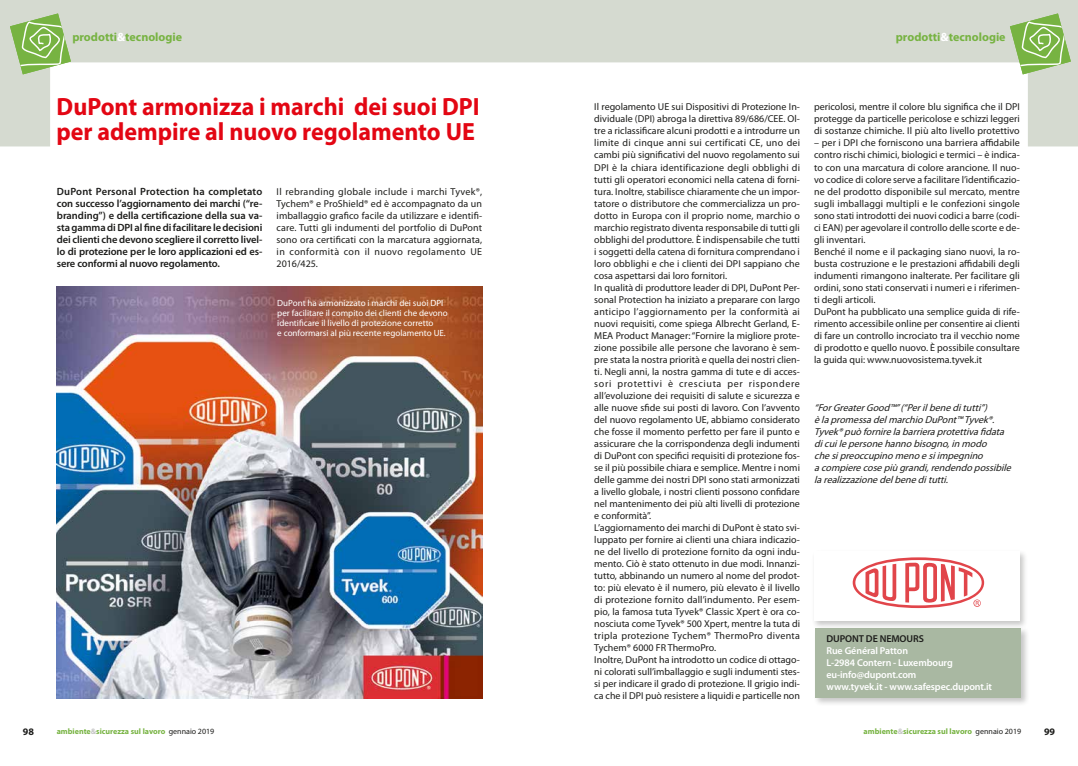
<style>
.page{position:relative;width:1078px;height:766px;background:#fff}
.page>*{position:absolute;margin:0;border:0;box-sizing:border-box;transform-origin:0 0}
.t1{font:700 25px/25px "Myriad Pro";color:#e30613;scale:.96 1}
.t2{font:700 12px "Myriad Pro";color:#77b342}
.t3{font:600 10.5px/12px "Myriad Pro";letter-spacing:-.01em;color:#1d1d1b;text-align:justify}
.t4{font:10px/12px "Myriad Pro";color:#1d1d1b}
.t5{font:italic 10px/12px "Myriad Pro";color:#1d1d1b}
.t6{font:600 10px/12px "Myriad Pro";letter-spacing:-.01em;color:#fff}
.t7{font:600 10px "Myriad Pro";letter-spacing:-.01em;color:#1d1d1b}
.t8{font:700 10px "Myriad Pro";color:#1d1d1b}
.t9{font:9px/10px "Myriad Pro";color:#fff}
.t10{font:700 8px "Myriad Pro";color:#77b342}
.s1{color:#fff}
.s2{color:#c6c6c6}
.s3{font-weight:400;color:#1d1d1b}
</style>
<div class="page">
<svg style="left:0;top:0;width:539px;height:146px"></svg>
<svg style="left:539px;top:0;width:538px;height:146px"></svg>
<svg style="left:10px;top:13px;width:61px;height:61px;background:#a6c986"></svg>
<svg style="left:1009px;top:13px;width:61px;height:61px;background:#a5c985"></svg>
<div style="left:813px;top:625px;width:216px;height:81px;background:#1d1d1b;opacity:.25"></div>
<div style="left:815px;top:628px;width:205px;height:69px;background:#a9b8a2"></div>
<div style="left:811px;top:548px;width:216px;height:81px;background:#1d1d1b;opacity:.25"></div>
<div style="left:814px;top:551px;width:205px;height:69px;background:#fff"></div>
<svg style="left:852px;top:557px;width:131px;height:51px"></svg>
<img style="left:57px;top:286px;width:425px;height:412px">
<p class="t2" style="left:72px;top:31px;width:111px">prodotti<span class="s1">&amp;</span>tecnologie</p>
<p class="t2" style="left:895px;top:31px;width:111px">prodotti<span class="s1">&amp;</span>tecnologie</p>
<h1 class="t1" style="left:56px;top:95px;width:442px">DuPont armonizza i marchi dei suoi DPI per adempire al nuovo regolamento UE</h1>
<p class="t3" style="left:57px;top:185px;width:207px">DuPont Personal Protection ha completato con successo l’aggiornamento dei marchi (“re&shy;branding”) e della certificazione della sua va&shy;sta gamma di DPI al fine di facilitare le decisioni dei clienti che devono scegliere il corretto livel&shy;lo di protezione per le loro applicazioni ed es&shy;sere conformi al nuovo regolamento.</p>
<p class="t4" style="left:276px;top:185px;width:207px;text-align:justify">Il rebranding globale include i marchi Tyvek®, Tychem® e ProShield® ed è accompagnato da un imballaggio grafico facile da utilizzare e identifi&shy;care. Tutti gli indumenti del portfolio di DuPont sono ora certificati con la marcatura aggiornata, in conformità con il nuovo regolamento UE 2016/425.</p>
<p class="t9" style="left:277px;top:297px;width:172px">DuPont ha armonizzato i marchi dei suoi DPI per facilitare il compito dei clienti che devono identificare il livello di protezione corretto<br>e conformarsi al più recente regolamento UE.</p>
<p class="t4" style="left:594px;top:101px;width:207px">Il regolamento UE sui Dispositivi di Protezione In&shy;dividuale (DPI) abroga la direttiva 89/686/CEE. Ol&shy;tre a riclassificare alcuni prodotti e a introdurre un limite di cinque anni sui certificati CE, uno dei cambi più significativi del nuovo regolamento sui DPI è la chiara identificazione degli obblighi di tutti gli operatori economici nella catena di forni&shy;tura. Inoltre, stabilisce chiaramente che un impor&shy;tatore o distributore che commercializza un pro&shy;dotto in Europa con il proprio nome, marchio o marchio registrato diventa responsabile di tutti gli obblighi del produttore. È indispensabile che tutti i soggetti della catena di fornitura comprendano i loro obblighi e che i clienti dei DPI sappiano che cosa aspettarsi dai loro fornitori.<br>In qualità di produttore leader di DPI, DuPont Per&shy;sonal Protection ha iniziato a preparare con largo anticipo l’aggiornamento per la conformità ai nuovi requisiti, come spiega Albrecht Gerland, E-MEA Product Manager: “Fornire la migliore prote&shy;zione possibile alle persone che lavorano è sem&shy;pre stata la nostra priorità e quella dei nostri clien&shy;ti. Negli anni, la nostra gamma di tute e di acces&shy;sori protettivi è cresciuta per rispondere all’evoluzione dei requisiti di salute e sicurezza e alle nuove sfide sui posti di lavoro. Con l’avvento del nuovo regolamento UE, abbiamo considerato che fosse il momento perfetto per fare il punto e assicurare che la corrispondenza degli indumenti di DuPont con specifici requisiti di protezione fos&shy;se il più possibile chiara e semplice. Mentre i nomi delle gamme dei nostri DPI sono stati armonizzati a livello globale, i nostri clienti possono confidare nel mantenimento dei più alti livelli di protezione e conformità”.<br>L’aggiornamento dei marchi di DuPont è stato svi&shy;luppato per fornire ai clienti una chiara indicazio&shy;ne del livello di protezione fornito da ogni indu&shy;mento. Ciò è stato ottenuto in due modi. Innanzi&shy;tutto, abbinando un numero al nome del prodot&shy;to: più elevato è il numero, più elevato è il livello di protezione fornito dall’indumento. Per esem&shy;pio, la famosa tuta Tyvek® Classic Xpert è ora co&shy;nosciuta come Tyvek® 500 Xpert, mentre la tuta di tripla protezione Tychem® ThermoPro diventa Tychem® 6000 FR ThermoPro.<br>Inoltre, DuPont ha introdotto un codice di ottago&shy;ni colorati sull’imballaggio e sugli indumenti stes&shy;si per indicare il grado di protezione. Il grigio indi&shy;ca che il DPI può resistere a liquidi e particelle non</p>
<p class="t4" style="left:814px;top:101px;width:207px;text-align:justify">pericolosi, mentre il colore blu significa che il DPI protegge da particelle pericolose e schizzi leggeri di sostanze chimiche. Il più alto livello protettivo</p>
<p class="t4" style="left:814px;top:137px;width:207px">– per i DPI che forniscono una barriera affidabile contro rischi chimici, biologici e termici – è indica&shy;to con una marcatura di colore arancione. Il nuo&shy;vo codice di colore serve a facilitare l’identificazio&shy;ne del prodotto disponibile sul mercato, mentre sugli imballaggi multipli e le confezioni singole sono stati introdotti dei nuovi codici a barre (codi&shy;ci EAN) per agevolare il controllo delle scorte e de&shy;gli inventari.<br>Benché il nome e il packaging siano nuovi, la ro&shy;busta costruzione e le prestazioni affidabili degli indumenti rimangono inalterate. Per facilitare gli ordini, sono stati conservati i numeri e i riferimen&shy;ti degli articoli.<br>DuPont ha pubblicato una semplice guida di rife&shy;rimento accessibile online per consentire ai clienti di fare un controllo incrociato tra il vecchio nome di prodotto e quello nuovo. È possibile consultare la guida qui: www.nuovosistema.tyvek.it</p>
<p class="t5" style="left:814px;top:401px;width:201px">“ForGreaterGood™”(“Perilbeneditutti”) èlapromessadelmarchioDuPont™ Tyvek®.<br>Tyvek®puòfornirelabarrieraprotettivafidata dicuilepersonehannobisogno,inmodo chesipreoccupinomenoesiimpegnino acompierecosepiùgrandi,rendendopossibile larealizzazionedelbeneditutti.</p>
<p class="t7" style="left:826px;top:632px;width:99px">DUPONT DE NEMOURS</p>
<p class="t6" style="left:826px;top:644px;width:167px">Rue Général Patton<br>L-2984 Contern - Luxembourg eu-info@dupont.com<br>www.tyvek.it - www.safespec.dupont.it</p>
<p class="t8" style="left:23px;top:725px;width:13px">98</p>
<p class="t10" style="left:57px;top:727px;width:159px">ambiente<span class="s2">&amp;</span>sicurezza sul lavoro <span class="s3">gennaio 2019</span></p>
<p class="t10" style="left:863px;top:727px;width:159px">ambiente<span class="s2">&amp;</span>sicurezza sul lavoro <span class="s3">gennaio 2019</span></p>
<p class="t8" style="left:1043px;top:725px;width:13px">99</p>
</div>
